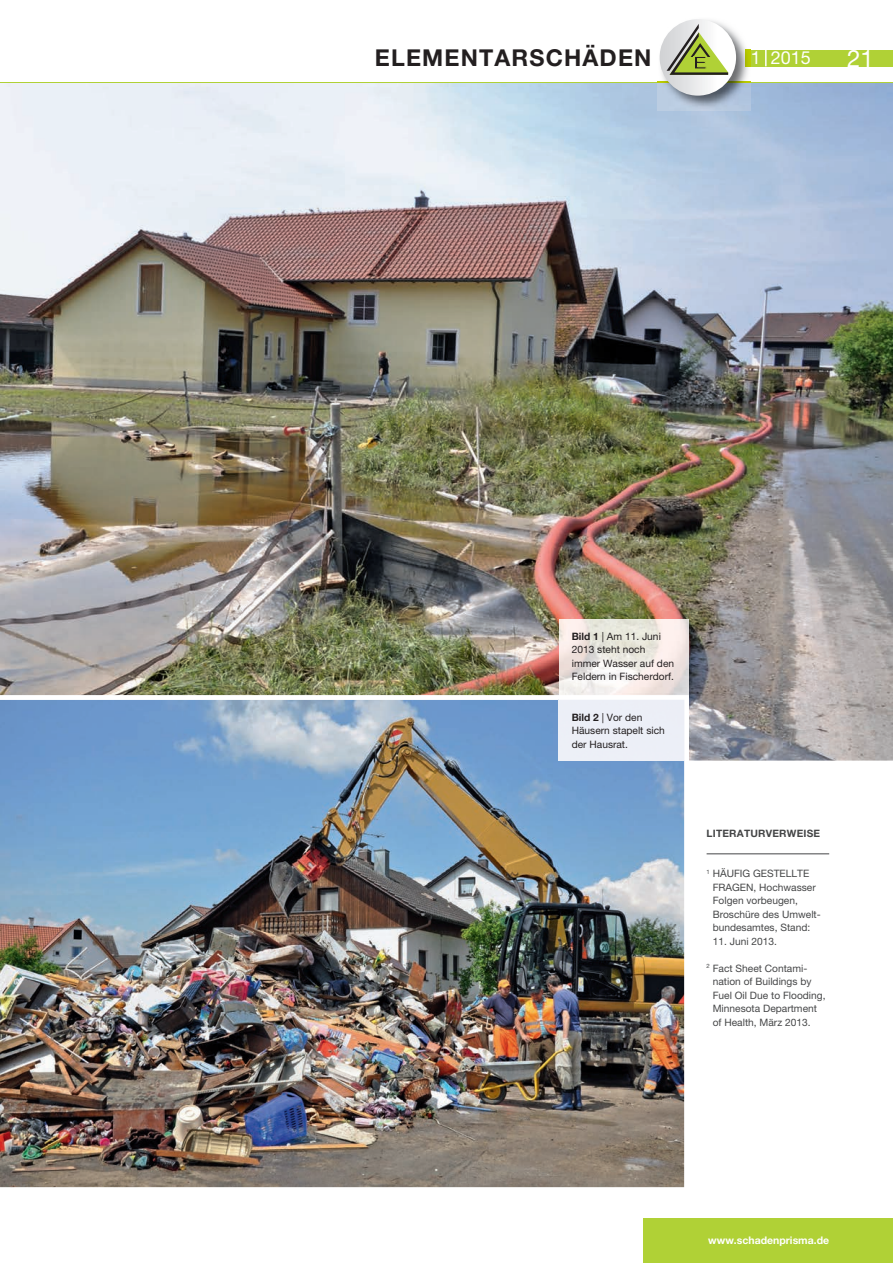
<style>
.page{position:relative;width:893px;height:1263px;background:#fff}
.page>*{position:absolute;margin:0;border:0;box-sizing:border-box;transform-origin:0 0}
.t1{font:24px "Helvetica Neue";color:#fff}
.t2{font:700 23.25px "Helvetica Neue";letter-spacing:.05em;color:#231f20}
.t3{font:18px "Helvetica Neue";color:#fff}
.t4{font:700 10.5px "Helvetica Neue";color:#fff}
.t5{font:10.2px/13.5px "Helvetica Neue";color:#454647}
.t6{font:10.2px/13.5px "Helvetica Neue";color:#231f20}
.t7{font:700 10.2px "Helvetica Neue";letter-spacing:.02em;color:#454647}
.s1{font-weight:700}
</style>
<div class="page">
<img style="left:0;top:83px;width:893px;height:677px">
<div style="left:745px;top:50px;width:148px;height:16px;background:#b0d136"></div>
<svg style="left:765px;top:50px;width:2px;height:16px"></svg>
<hr style="left:0;top:82px;width:893px;height:1px;background:#b0d136">
<img style="left:658px;top:19px;width:93px;height:91px">
<img style="left:745px;top:50px;width:6px;height:16px">
<img style="left:658px;top:82px;width:93px;height:1px">
<svg style="left:660px;top:19px;width:76px;height:77px"></svg>
<svg style="left:667px;top:56px;width:61px;height:19px"></svg>
<div style="left:644px;top:1219px;width:249px;height:44px;background:#b0d136"></div>
<img style="left:0;top:695px;width:685px;height:493px">
<img style="left:559px;top:619px;width:130px;height:76px">
<svg style="left:559px;top:695px;width:130px;height:65px;background:#eef0f7"></svg>
<hr style="left:707px;top:853px;width:122px;height:1px;background:#454647">
<h2 class="t2" style="left:375px;top:43px;width:278px">ELEMENTARSCHÄDEN</h2>
<h3 class="t3" style="left:751px;top:47px;width:62px">1 2015</h3>
<h1 class="t1" style="left:847px;top:44px;width:28px">21</h1>
<p class="t6" style="left:572px;top:629px;width:104px"><span class="s1">Bild 1</span> | Am 11. Juni<br>2013 steht noch immer Wasser auf den<br>Feldern in Fischerdorf.</p>
<p class="t6" style="left:572px;top:710px;width:95px"><span class="s1">Bild 2</span> | Vor den<br>Häusern stapelt sich der Hausrat.</p>
<p class="t7" style="left:707px;top:827px;width:115px">LITERATURVERWEISE</p>
<p class="t5" style="left:713px;top:866px;width:110px;text-indent:-6px"><sup>1</sup> HÄUFIG GESTELLTE<br>FRAGEN, Hochwasser<br>Folgen vorbeugen,<br>Broschüre des Umwelt&shy;bundesamtes, Stand:</p>
<p class="t5" style="left:713px;top:934px;width:66px">11. Juni 2013.</p>
<p class="t5" style="left:713px;top:961px;width:114px;text-indent:-6px"><sup>2</sup> Fact Sheet Contami&shy;nation of Buildings by<br>Fuel Oil Due to Flooding,<br>Minnesota Department of Health, März 2013.</p>
<p class="t4" style="left:708px;top:1233px;width:122px">www.schadenprisma.de</p>
</div>
